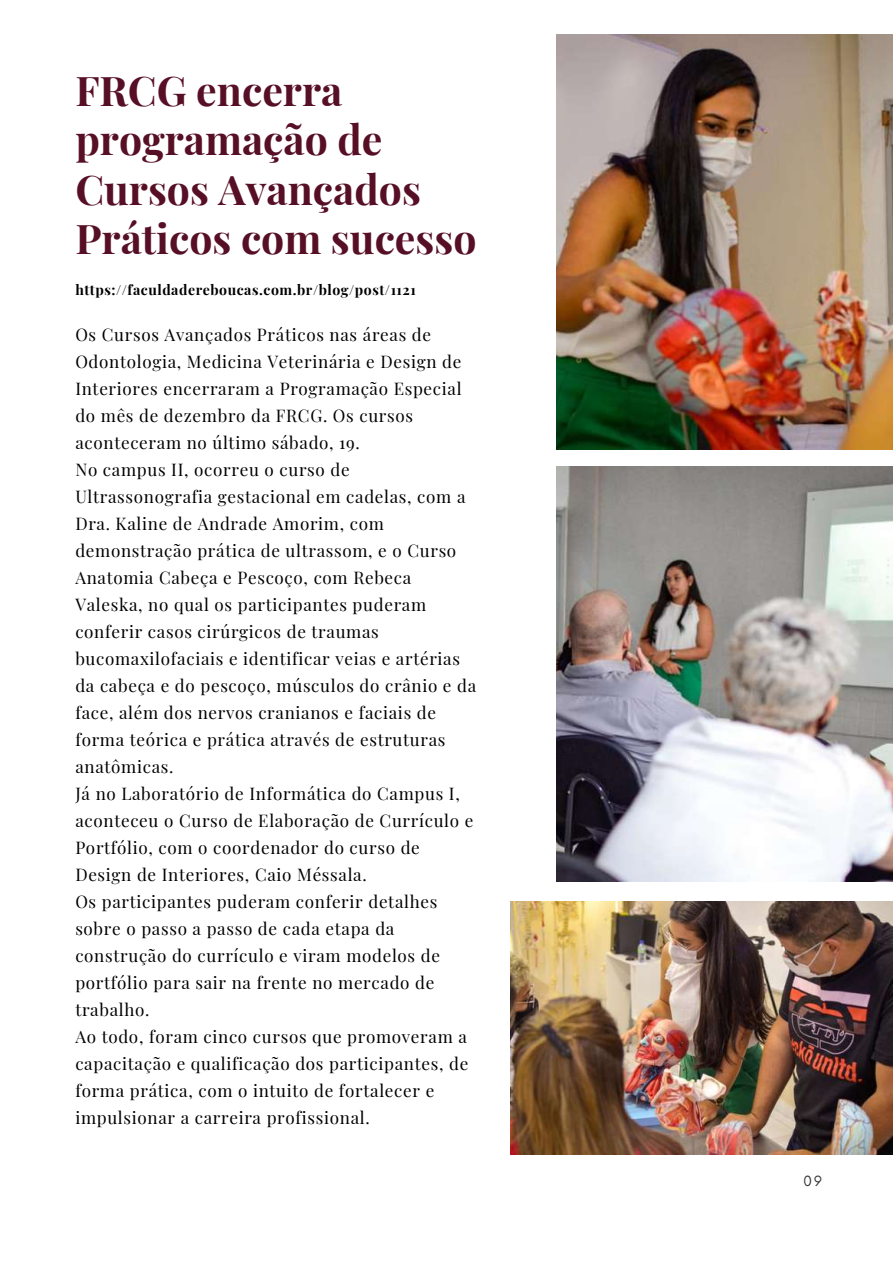
<style>
.page{position:relative;width:893px;height:1264px;background:#fff}
.page>*{position:absolute;margin:0;border:0;box-sizing:border-box;transform-origin:0 0}
.t1{font:700 40.95px/49.5px "Playfair Display";color:#570f26}
.t2{font:17.1px/27px "Playfair Display";letter-spacing:.04em;color:#000}
.t3{font:15.15px "Glacial Indifference";color:#373737}
.t4{font:700 14.1px "Playfair Display";letter-spacing:.04em;color:#000}
</style>
<div class="page">
<img style="left:556px;top:34px;width:336px;height:415px">
<img style="left:556px;top:466px;width:336px;height:415px">
<img style="left:510px;top:901px;width:382px;height:253px">
<h1 class="t1" style="left:75px;top:64px;width:402px">FRCG encerra programação de<br>Cursos Avançados<br>Práticos com sucesso</h1>
<p class="t4" style="left:75px;top:279px;width:342px">https://faculdadereboucas.com.br/blog/post/1121</p>
<p class="t2" style="left:75px;top:320px;width:402px">Os Cursos Avançados Práticos nas áreas de Odontologia, Medicina Veterinária e Design de Interiores encerraram a Programação Especial do mês de dezembro da FRCG. Os cursos aconteceram no último sábado, 19.<br>No campus II, ocorreu o curso de Ultrassonografia gestacional em cadelas, com a Dra. Kaline de Andrade Amorim, com demonstração prática de ultrassom, e o Curso Anatomia Cabeça e Pescoço, com Rebeca Valeska, no qual os participantes puderam conferir casos cirúrgicos de traumas bucomaxilofaciais e identificar veias e artérias da cabeça e do pescoço, músculos do crânio e da face, além dos nervos cranianos e faciais de forma teórica e prática através de estruturas anatômicas.<br>Já no Laboratório de Informática do Campus I, aconteceu o Curso de Elaboração de Currículo e Portfólio, com o coordenador do curso de Design de Interiores, Caio Méssala.<br>Os participantes puderam conferir detalhes sobre o passo a passo de cada etapa da construção do currículo e viram modelos de portfólio para sair na frente no mercado de trabalho.<br>Ao todo, foram cinco cursos que promoveram a capacitação e qualificação dos participantes, de forma prática, com o intuito de fortalecer e impulsionar a carreira profissional.</p>
<p class="t3" style="left:803px;top:1171px;width:20px">09</p>
</div>
